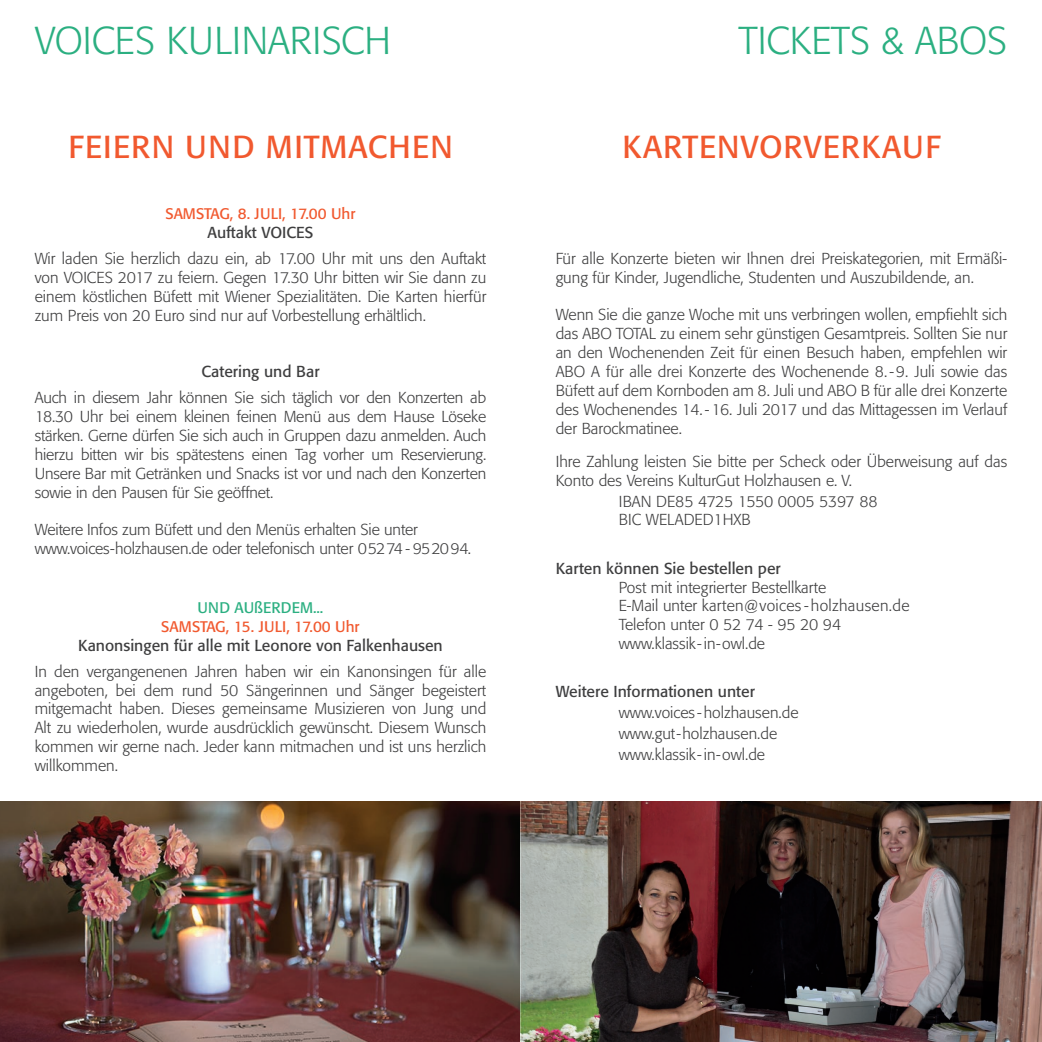
<style>
.page{position:relative;width:1042px;height:1042px;background:#fff}
.page>*{position:absolute;margin:0;border:0;box-sizing:border-box;transform-origin:0 0}
.t1{font:300 38.5px "Formata";color:#2baf81}
.t2{font:31.5px "Formata";letter-spacing:.03em;color:#f1592f}
.t3{font:300 15.75px/18.9px "Formata";color:#3e3e3f}
.t4{font:15.75px "Formata";color:#3e3e3f}
.t5{font:15.22px "Formata";color:#f1592f}
.t6{font:15.22px "Formata";color:#2baf81}
</style>
<div class="page">
<img style="left:0;top:801px;width:1042px;height:241px">
<h1 class="t1" style="left:35px;top:18px;width:358px">VOICES KULINARISCH</h1>
<h2 class="t2" style="left:68px;top:128px;width:386px">FEIERN UND MITMACHEN</h2>
<p class="t5" style="left:165px;top:205px;width:192px">SAMSTAG, 8. JULI, 17.00 Uhr</p>
<p class="t4" style="left:208px;top:223px;width:107px">Auftakt VOICES</p>
<p class="t3" style="left:35px;top:249px;width:453px;text-align:justify">Wir laden Sie herzlich dazu ein, ab 17.00 Uhr mit uns den Auftakt von VOICES 2017 zu feiern. Gegen 17.30 Uhr bitten wir Sie dann zu einem köstlichen Büfett mit Wiener Spezialitäten. Die Karten hierfür zum Preis von 20 Euro sind nur auf Vorbestellung erhältlich.</p>
<p class="t4" style="left:201px;top:362px;width:120px">Catering und Bar</p>
<p class="t3" style="left:35px;top:388px;width:453px;text-align:justify">Auch in diesem Jahr können Sie sich täglich vor den Konzerten ab 18.30 Uhr bei einem kleinen feinen Menü aus dem Hause Löseke stärken. Gerne dürfen Sie sich auch in Gruppen dazu anmelden. Auch hierzu bitten wir bis spätestens einen Tag vorher um Reservierung.<br>Unsere Bar mit Getränken und Snacks ist vor und nach den Konzerten sowie in den Pausen für Sie geöffnet.</p>
<p class="t3" style="left:35px;top:520px;width:438px">Weitere Infos zum Büfett und den Menüs erhalten Sie unter www.voices-holzhausen.de oder telefonisch unter 05274 - 9520 94.</p>
<p class="t6" style="left:197px;top:598px;width:127px">UND AUßERDEM...</p>
<p class="t5" style="left:161px;top:617px;width:200px">SAMSTAG, 15. JULI, 17.00 Uhr</p>
<p class="t4" style="left:78px;top:636px;width:366px">Kanonsingen für alle mit Leonore von Falkenhausen</p>
<p class="t3" style="left:35px;top:662px;width:453px;text-align:justify">In den vergangenenen Jahren haben wir ein Kanonsingen für alle angeboten, bei dem rund 50 Sängerinnen und Sänger begeistert mitgemacht haben. Dieses gemeinsame Musizieren von Jung und Alt zu wiederholen, wurde ausdrücklich gewünscht. Diesem Wunsch kommen wir gerne nach. Jeder kann mitmachen und ist uns herzlich willkommen.</p>
<h1 class="t1" style="left:738px;top:18px;width:270px">TICKETS &amp; ABOS</h1>
<h2 class="t2" style="left:622px;top:127px;width:320px">KARTENVORVERKAUF</h2>
<p class="t3" style="left:556px;top:249px;width:453px">Für alle Konzerte bieten wir Ihnen drei Preiskategorien, mit Ermäßi&shy;gung für Kinder, Jugendliche, Studenten und Auszubildende, an.</p>
<p class="t3" style="left:556px;top:305px;width:453px;text-align:justify">Wenn Sie die ganze Woche mit uns verbringen wollen, empfiehlt sich das ABO TOTAL zu einem sehr günstigen Gesamtpreis. Sollten Sie nur an den Wochenenden Zeit für einen Besuch haben, empfehlen wir ABO A für alle drei Konzerte des Wochenende 8.-9. Juli sowie das Büfett auf dem Kornboden am 8. Juli und ABO B für alle drei Konzerte des Wochenendes 14.-16. Juli 2017 und das Mittagessen im Verlauf der Barockmatinee.</p>
<p class="t3" style="left:556px;top:452px;width:453px">Ihre Zahlung leisten Sie bitte per Scheck oder Überweisung auf das<br>Konto des Vereins KulturGut Holzhausen e. V.</p>
<p class="t3" style="left:619px;top:492px;width:260px">IBAN DE85 4725 1550 0005 5397 88<br>BIC WELADED1HXB</p>
<p class="t4" style="left:556px;top:558px;width:227px">Karten können Sie bestellen per</p>
<p class="t3" style="left:619px;top:578px;width:292px">Post mit integrierter Bestellkarte<br>E-Mail unter karten@voices - holzhausen.de Telefon unter 0 52 74 - 95 20 94 www.klassik - in- owl.de</p>
<p class="t4" style="left:556px;top:682px;width:201px">Weitere Informationen unter</p>
<p class="t3" style="left:619px;top:702px;width:181px;line-height:21px">www.voices - holzhausen.de www.gut - holzhausen.de www.klassik - in- owl.de</p>
</div>
